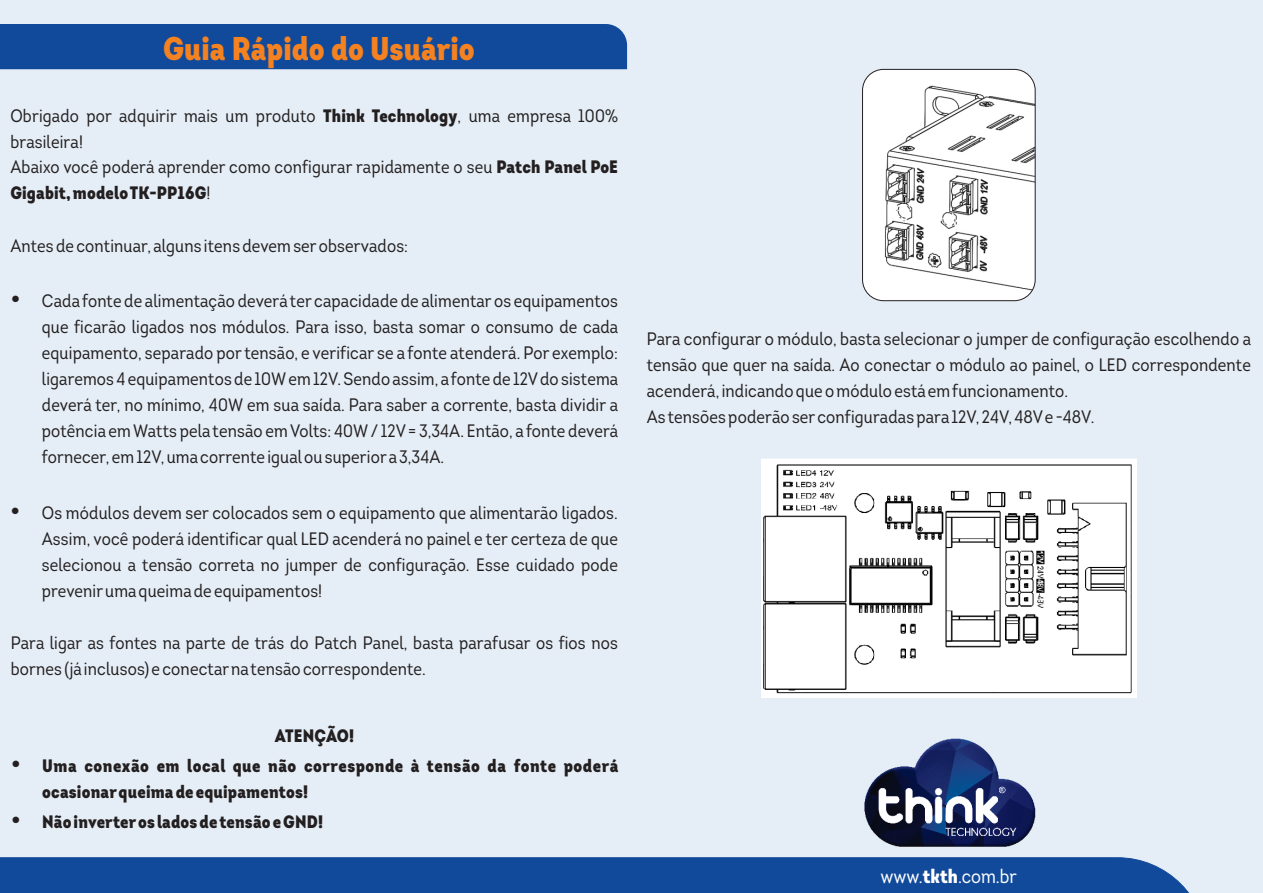
<style>
.page{position:relative;width:1263px;height:893px;background:#e5eef6}
.page>*{position:absolute;margin:0;border:0;box-sizing:border-box;transform-origin:0 0}
.t1{font:900 32.85px "Intro Cond";color:#f58220}
.t2{font:19.5px "Intro Cond";color:#fff}
.t3{font:18px/26px "Intro Cond";letter-spacing:.01em;color:#231f20}
.t4{font:900 18px/29.7px "Intro Cond";letter-spacing:.03em;color:#231f20}
.t5{font:900 18px/29.7px "Intro Cond";letter-spacing:.01em;color:#231f20}
.s1{font-weight:900}
</style>
<div class="page">
<div style="left:0;top:857px;width:1189px;height:36px;background:#124a9b"></div>
<div style="left:0;top:24px;width:627px;height:45px;background:#124a9b"></div>
<img style="left:862px;top:69px;width:173px;height:232px;border-radius:21px">
<div style="left:862px;top:69px;width:173px;height:232px;border:1px solid #231f20;border-radius:21px"></div>
<img style="left:761px;top:458px;width:375px;height:240px">
<img style="left:864px;top:738px;width:172px;height:109px">
<h1 class="t1" style="left:163px;top:35px;width:313px">Guia Rápido do Usuário</h1>
<p class="t3" style="left:10px;top:104px;width:609px">Obrigado por adquirir mais um produto <span class="s1">Think Technology</span>, uma empresa 100% brasileira!<br>Abaixo você poderá aprender como configurar rapidamente o seu <span class="s1">Patch Panel PoE Gigabit, modelo TK-PP16G</span>!</p>
<p class="t3" style="left:10px;top:234px;width:399px">Antes de continuar, alguns itens devem serobservados:</p>
<p class="t3" style="left:42px;top:290px;width:578px;text-align:justify">Cada fonte de alimentação deveráter capacidade de alimentar os equipamentos que ficarão ligados nos módulos. Para isso, basta somar o consumo de cada equipamento, separado portensão, e verificar se a fonte atenderá. Por exemplo: ligaremos 4 equipamentos de 10Wem 12V. Sendo assim, afonte de 12Vdo sistema deverá ter, no mínimo, 40W em sua saída. Para saber a corrente, basta dividir a potência em Watts pelatensão em Volts: 40W/ 12V= 3,34A. Então, a fonte deverá fornecer, em 12V, umacorrente igualou superiora3,34A.</p>
<p class="t3" style="left:42px;top:501px;width:578px;text-align:justify">Os módulos devem ser colocados sem o equipamento que alimentarão ligados.<br>Assim, você poderá identificar qual LED acenderá no painel e ter certeza de que selecionou a tensão correta no jumper de configuração. Esse cuidado pode prevenirumaqueimade equipamentos!</p>
<p class="t3" style="left:11px;top:632px;width:609px">Para ligar as fontes na parte de trás do Patch Panel, basta parafusar os fios nos bornes (jáinclusos) e conectarnatensão correspondente.</p>
<p class="t4" style="left:42px;top:723px;width:577px;text-indent:233px">ATENÇÃO!<br>Uma conexão em local que não corresponde à tensão da fonte poderá</p>
<p class="t5" style="left:42px;top:778px;width:282px">ocasionarqueima de equipamentos!<br>Não inverteros lados de tensão e GND!</p>
<p class="t3" style="left:647px;top:328px;width:606px">Para configurar o módulo, basta selecionar o jumper de configuração escolhendo a tensão que quer na saída. Ao conectar o módulo ao painel, o LED correspondente acenderá, indicando que o módulo estáem funcionamento.<br>As tensões poderão serconfiguradas para12V, 24V, 48Ve -48V.</p>
<p class="t2" style="left:880px;top:869px;width:138px">www.<span class="s1">tkth</span>.com.br</p>
</div>
